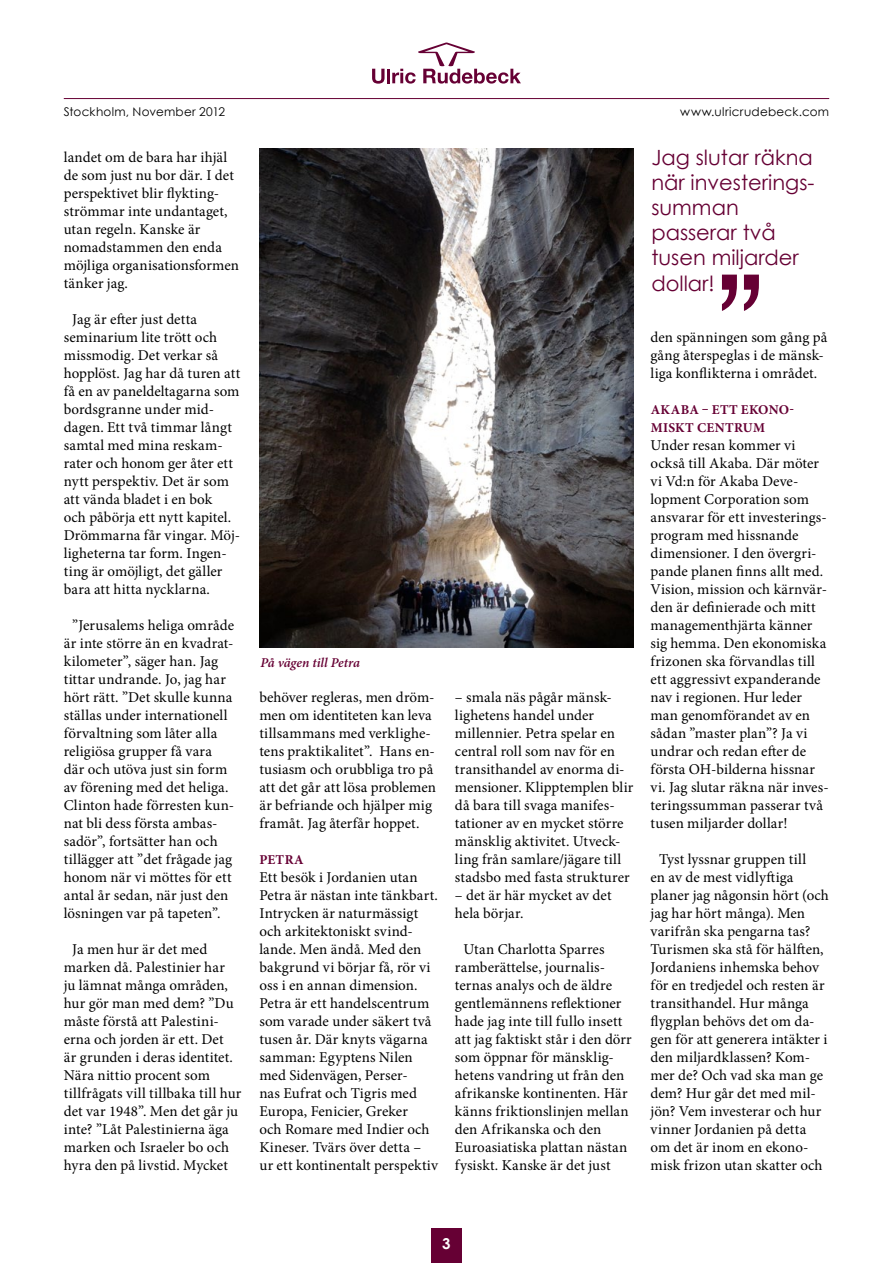
<style>
.page{position:relative;width:893px;height:1263px;background:#fff}
.page>*{position:absolute;margin:0;border:0;box-sizing:border-box;transform-origin:0 0}
.t1{font:21px/25.2px "Century Gothic";color:#660034}
.t2{font:15px/18px "Minion Pro";letter-spacing:.005em;color:#000}
.t3{font:700 15px "Century Gothic";color:#fff}
.t4{font:700 13.5px/18px "Minion Pro";letter-spacing:.025em;color:#660034}
.t5{font:italic 600 13.5px "Minion Pro";color:#660034}
.t6{font:12px "Century Gothic";letter-spacing:.02em;color:#000}
</style>
<div class="page">
<div style="left:431px;top:1228px;width:31px;height:35px;background:#660034"></div>
<svg style="left:372px;top:69px;width:13px;height:15px"></svg>
<hr style="left:387px;top:69px;width:3px;height:14px;background:#660034">
<svg style="left:392px;top:43px;width:129px;height:41px"></svg>
<hr style="left:64px;top:98px;width:765px;height:1px;background:#660034">
<img style="left:260px;top:149px;width:373px;height:498px">
<svg style="left:722px;top:275px;width:37px;height:36px"></svg>
<p class="t6" style="left:64px;top:105px;width:163px">Stockholm, November 2012</p>
<p class="t6" style="left:680px;top:105px;width:150px">www.ulricrudebeck.com</p>
<p class="t2" style="left:64px;top:148px;width:177px">landet om de bara har ihjäl de som just nu bor där. I det perspektivet blir flykting&shy;strömmar inte undantaget, utan regeln. Kanske är nomadstammen den enda möjliga organisationsformen tänker jag.</p>
<p class="t2" style="left:64px;top:310px;width:178px;text-indent:9px">Jag är efter just detta seminarium lite trött och missmodig. Det verkar så hopplöst. Jag har då turen att få en av paneldeltagarna som bordsgranne under mid&shy;dagen. Ett två timmar långt samtal med mina reskam&shy;rater och honom ger åter ett nytt perspektiv. Det är som att vända bladet i en bok<br>och påbörja ett nytt kapitel.<br>Drömmarna får vingar. Möj&shy;ligheterna tar form. Ingen&shy;ting är omöjligt, det gäller bara att hitta nycklarna.</p>
<p class="t2" style="left:64px;top:616px;width:172px;text-indent:9px">”Jerusalems heliga område är inte större än en kvadrat&shy;kilometer”, säger han. Jag tittar undrande. Jo, jag har hört rätt. ”Det skulle kunna ställas under internationell förvaltning som låter alla religiösa grupper få vara där och utöva just sin form av förening med det heliga.<br>Clinton hade förresten kun&shy;nat bli dess första ambas&shy;sadör”, fortsätter han och tillägger att ”det frågade jag honom när vi möttes för ett antal år sedan, när just den lösningen var på tapeten”.</p>
<p class="t2" style="left:64px;top:940px;width:179px;text-indent:9px">Ja men hur är det med marken då. Palestinier har<br>ju lämnat många områden, hur gör man med dem? ”Du måste förstå att Palestini&shy;erna och jorden är ett. Det<br>är grunden i deras identitet.<br>Nära nittio procent som tillfrågats vill tillbaka till hur det var 1948”. Men det går ju inte? ”Låt Palestinierna äga marken och Israeler bo och hyra den på livstid. Mycket</p>
<h1 class="t1" style="left:651px;top:144px;width:165px">Jag slutar räkna när investerings&shy;summan passerar två tusen miljarder dollar!</h1>
<p class="t2" style="left:651px;top:328px;width:178px">den spänningen som gång på gång återspeglas i de mänsk&shy;liga konflikterna i området.</p>
<p class="t4" style="left:651px;top:401px;width:145px">AKABA – ETT EKONO-<br>MISKT CENTRUM</p>
<p class="t2" style="left:651px;top:436px;width:180px">Under resan kommer vi också till Akaba. Där möter vi Vd:n för Akaba Deve&shy;lopment Corporation som ansvarar för ett investerings&shy;program med hissnande dimensioner. I den övergri&shy;pande planen finns allt med.<br>Vision, mission och kärnvär&shy;den är definierade och mitt managementhjärta känner sig hemma. Den ekonomiska frizonen ska förvandlas till ett aggressivt expanderande nav i regionen. Hur leder man genomförandet av en sådan ”master plan”? Ja vi undrar och redan efter de första OH-bilderna hissnar vi. Jag slutar räkna när inves&shy;teringssumman passerar två tusen miljarder dollar!</p>
<p class="t2" style="left:651px;top:850px;width:180px;text-indent:9px">Tyst lyssnar gruppen till<br>en av de mest vidlyftiga planer jag någonsin hört (och jag har hört många). Men varifrån ska pengarna tas?<br>Turismen ska stå för hälften,<br>Jordaniens inhemska behov för en tredjedel och resten är transithandel. Hur många flygplan behövs det om da&shy;gen för att generera intäkter i den miljardklassen? Kom&shy;mer de? Och vad ska man ge dem? Hur går det med mil&shy;jön? Vem investerar och hur vinner Jordanien på detta om det är inom en ekono&shy;misk frizon utan skatter och</p>
<p class="t5" style="left:260px;top:653px;width:101px">På vägen till Petra</p>
<p class="t2" style="left:455px;top:688px;width:180px">– smala näs pågår mänsk&shy;lighetens handel under millennier. Petra spelar en central roll som nav för en transithandel av enorma di&shy;mensioner. Klipptemplen blir då bara till svaga manifes&shy;tationer av en mycket större mänsklig aktivitet. Utveck&shy;ling från samlare/jägare till stadsbo med fasta strukturer</p>
<p class="t2" style="left:455px;top:886px;width:158px">– det är här mycket av det hela börjar.</p>
<p class="t2" style="left:455px;top:940px;width:178px;text-indent:9px">Utan Charlotta Sparres ramberättelse, journalis&shy;ternas analys och de äldre gentlemännens reflektioner hade jag inte till fullo insett att jag faktiskt står i den dörr som öppnar för mänsklig&shy;hetens vandring ut från den afrikanske kontinenten. Här känns friktionslinjen mellan den Afrikanska och den<br>Euroasiatiska plattan nästan fysiskt. Kanske är det just</p>
<p class="t2" style="left:259px;top:688px;width:178px">behöver regleras, men dröm&shy;men om identiteten kan leva tillsammans med verklighe&shy;tens praktikalitet”. Hans en&shy;tusiasm och orubbliga tro på att det går att lösa problemen är befriande och hjälper mig framåt. Jag återfår hoppet.</p>
<p class="t4" style="left:259px;top:851px;width:46px">PETRA</p>
<p class="t2" style="left:259px;top:868px;width:180px">Ett besök i Jordanien utan<br>Petra är nästan inte tänkbart.<br>Intrycken är naturmässigt och arkitektoniskt svind&shy;lande. Men ändå. Med den bakgrund vi börjar få, rör vi oss i en annan dimension.<br>Petra är ett handelscentrum som varade under säkert två tusen år. Där knyts vägarna samman: Egyptens Nilen med Sidenvägen, Perser-<br>nas Eufrat och Tigris med<br>Europa, Fenicier, Greker<br>och Romare med Indier och<br>Kineser. Tvärs över detta – ur ett kontinentalt perspektiv</p>
<p class="t3" style="left:442px;top:1234px;width:10px">3</p>
</div>
